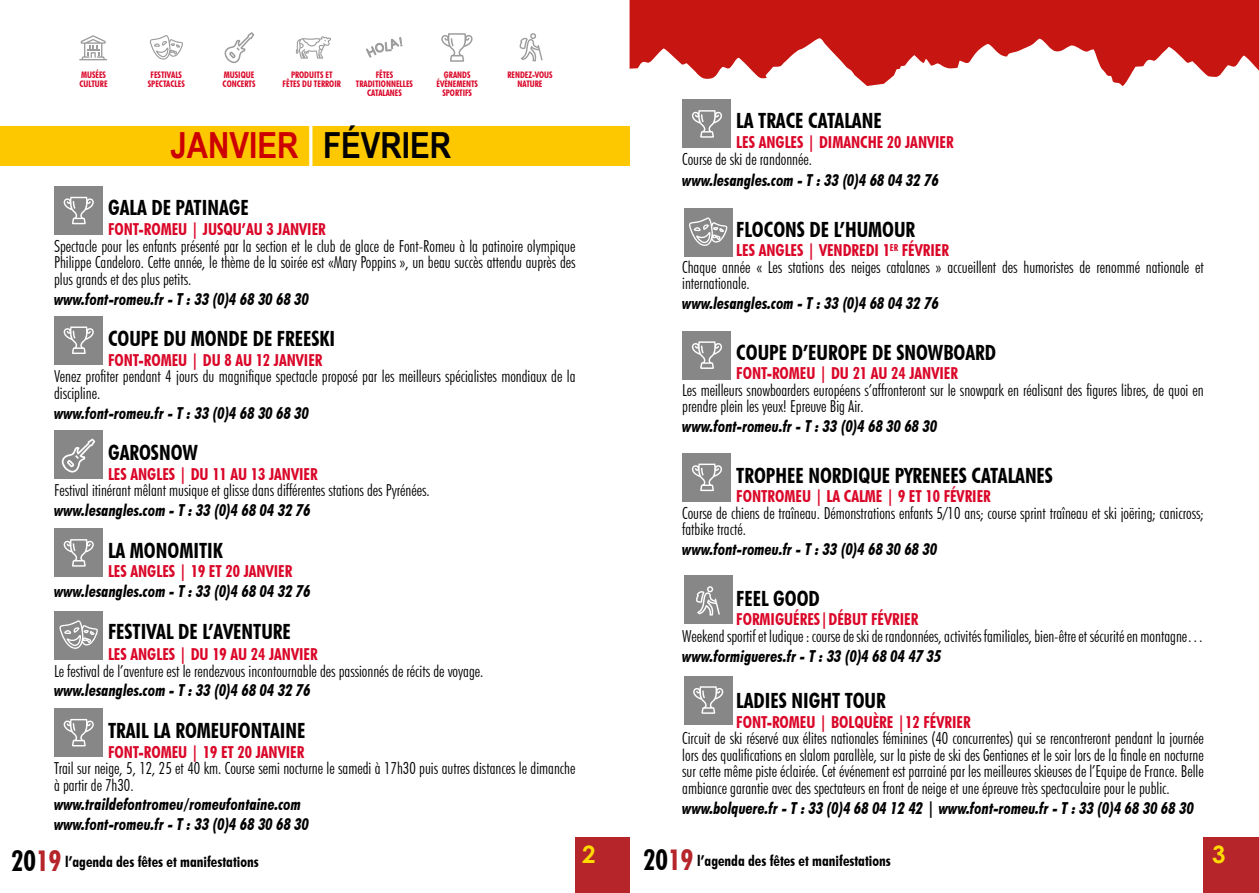
<style>
.page{position:relative;width:1259px;height:893px;background:#fff}
.page>*{position:absolute;margin:0;border:0;box-sizing:border-box;transform-origin:0 0}
.t1{font:700 36px "Arial Narrow";color:#c00}
.t2{font:700 24px "Century Gothic";color:#ffdb00}
.t3{font:700 condensed 21px "Futura BT";color:#000}
.t4{font:300 condensed 16.5px/16.5px "Futura BT";color:#000}
.t5{font:italic 700 condensed 16.5px/19.8px "Futura BT";color:#000}
.t6{font:700 condensed 16.5px "Futura BT";color:#da0628}
.t7{font:700 condensed 15px "Futura BT";color:#000}
.t8{font:700 condensed 9px/9px "Futura BT";color:#da0628;text-align:center}
.s1{font-size:43.95px;color:#fff}
.s2{color:#000}
.s3{font-weight:700;color:#da0628}
.s4{font-size:28.5px}
.s5{font-size:28.5px;color:#b5252a}
</style>
<div class="page">
<div style="left:1203px;top:838px;width:56px;height:55px;background:#b5252a"></div>
<svg style="left:629px;top:0;width:630px;height:86px;fill:#c71511"></svg>
<div style="left:575px;top:838px;width:54px;height:55px;background:#b5252a"></div>
<div style="left:0;top:126px;width:629px;height:39px;background:#fec800"></div>
<div style="left:55px;top:186px;width:48px;height:49px;background:#878787"></div>
<svg style="left:63px;top:197px;width:31px;height:27px"></svg>
<div style="left:683px;top:100px;width:48px;height:48px;background:#878787"></div>
<svg style="left:691px;top:110px;width:31px;height:28px"></svg>
<div style="left:55px;top:316px;width:48px;height:48px;background:#878787"></div>
<svg style="left:63px;top:326px;width:31px;height:28px"></svg>
<div style="left:683px;top:331px;width:48px;height:48px;background:#878787"></div>
<svg style="left:691px;top:341px;width:31px;height:28px"></svg>
<div style="left:683px;top:453px;width:48px;height:48px;background:#878787"></div>
<svg style="left:691px;top:464px;width:31px;height:27px"></svg>
<div style="left:684px;top:676px;width:48px;height:48px;background:#878787"></div>
<svg style="left:693px;top:686px;width:30px;height:28px"></svg>
<div style="left:55px;top:529px;width:48px;height:48px;background:#878787"></div>
<svg style="left:63px;top:539px;width:31px;height:28px"></svg>
<div style="left:55px;top:709px;width:48px;height:48px;background:#878787"></div>
<svg style="left:63px;top:719px;width:31px;height:27px"></svg>
<div style="left:54px;top:611px;width:49px;height:49px;background:#878787"></div>
<svg style="left:59px;top:620px;width:39px;height:29px"></svg>
<div style="left:684px;top:208px;width:49px;height:49px;background:#878787"></div>
<svg style="left:689px;top:217px;width:38px;height:29px"></svg>
<div style="left:684px;top:576px;width:48px;height:48px;background:#878787"></div>
<svg style="left:696px;top:586px;width:24px;height:30px"></svg>
<div style="left:55px;top:430px;width:48px;height:49px;background:#878787"></div>
<svg style="left:61px;top:439px;width:34px;height:33px"></svg>
<svg style="left:150px;top:35px;width:33px;height:25px"></svg>
<svg style="left:79px;top:35px;width:28px;height:25px"></svg>
<svg style="left:224px;top:32px;width:30px;height:31px"></svg>
<svg style="left:295px;top:36px;width:36px;height:23px"></svg>
<svg style="left:366px;top:37px;width:36px;height:21px"></svg>
<svg style="left:441px;top:33px;width:32px;height:29px"></svg>
<svg style="left:519px;top:33px;width:23px;height:28px"></svg>
<p class="t8" style="left:80px;top:70px;width:30px;text-align:left">MUSÉES<br>CULTURE</p>
<p class="t8" style="left:223px;top:70px;width:34px;text-align:left">MUSIQUE<br>CONCERTS</p>
<p class="t8" style="left:283px;top:70px;width:60px">PRODUITS ET<br>FÊTES DU TERROIR</p>
<p class="t8" style="left:356px;top:70px;width:59px">FÊTES<br>TRADITIONNELLES<br>CATALANES</p>
<p class="t8" style="left:436px;top:70px;width:43px">GRANDS<br>ÉVÈNEMENTS<br>SPORTIFS</p>
<p class="t8" style="left:507px;top:70px;width:47px">RENDEZ-VOUS<br>NATURE</p>
<p class="t8" style="left:148px;top:70px;width:39px">FESTIVALS<br>SPECTACLES</p>
<h1 class="t1" style="left:171px;top:118px;width:282px">JANVIER <span class="s1">|</span> <span class="s2">FÉVRIER</span></h1>
<p class="t3" style="left:108px;top:195px;width:142px">GALA DE PATINAGE</p>
<p class="t6" style="left:108px;top:219px;width:219px">FONT-ROMEU | JUSQU’AU 3 JANVIER</p>
<p class="t4" style="left:54px;top:238px;width:523px;text-align:justify">Spectacle pour les enfants présenté par la section et le club de glace de Font-Romeu à la patinoire olympique Philippe Candeloro. Cette année, le thème de la soirée est «Mary Poppins », un beau succès attendu auprès des plus grands et des plus petits.</p>
<p class="t5" style="left:54px;top:289px;width:257px">www.font-romeu.fr - T : 33 (0)4 68 30 68 30</p>
<p class="t3" style="left:108px;top:326px;width:229px">COUPE DU MONDE DE FREESKI</p>
<p class="t6" style="left:108px;top:350px;width:216px">FONT-ROMEU | DU 8 AU 12 JANVIER</p>
<p class="t4" style="left:54px;top:368px;width:523px">Venez profiter pendant 4 jours du magnifique spectacle proposé par les meilleurs spécialistes mondiaux de la discipline.</p>
<p class="t5" style="left:54px;top:403px;width:257px">www.font-romeu.fr - T : 33 (0)4 68 30 68 30</p>
<p class="t3" style="left:108px;top:440px;width:91px">GAROSNOW</p>
<p class="t6" style="left:108px;top:464px;width:211px">LES ANGLES | DU 11 AU 13 JANVIER</p>
<p class="t4" style="left:54px;top:482px;width:377px">Festival itinérant mêlant musique et glisse dans différentes stations des Pyrénées.</p>
<p class="t5" style="left:54px;top:500px;width:258px">www.lesangles.com - T : 33 (0)4 68 04 32 76</p>
<p class="t3" style="left:108px;top:537px;width:116px">LA MONOMITIK</p>
<p class="t6" style="left:108px;top:561px;width:186px">LES ANGLES | 19 ET 20 JANVIER</p>
<p class="t5" style="left:54px;top:581px;width:258px">www.lesangles.com - T : 33 (0)4 68 04 32 76</p>
<p class="t3" style="left:108px;top:618px;width:184px">FESTIVAL DE L’AVENTURE</p>
<p class="t6" style="left:108px;top:644px;width:211px">LES ANGLES | DU 19 AU 24 JANVIER</p>
<p class="t4" style="left:54px;top:662px;width:431px">Le festival de l’aventure est le rendezvous incontournable des passionnés de récits de voyage.</p>
<p class="t5" style="left:54px;top:680px;width:258px">www.lesangles.com - T : 33 (0)4 68 04 32 76</p>
<p class="t3" style="left:108px;top:718px;width:199px">TRAIL LA ROMEUFONTAINE</p>
<p class="t6" style="left:108px;top:742px;width:198px">FONT-ROMEU | 19 ET 20 JANVIER</p>
<p class="t4" style="left:54px;top:760px;width:523px">Trail sur neige, 5, 12, 25 et 40 km. Course semi nocturne le samedi à 17h30 puis autres distances le dimanche à partir de 7h30.</p>
<p class="t5" style="left:54px;top:794px;width:257px">www.traildefontromeu/romeufontaine.com www.font-romeu.fr - T : 33 (0)4 68 30 68 30</p>
<p class="t3" style="left:736px;top:108px;width:147px">LA TRACE CATALANE</p>
<p class="t6" style="left:736px;top:132px;width:219px">LES ANGLES | DIMANCHE 20 JANVIER</p>
<p class="t4" style="left:682px;top:150px;width:131px">Course de ski de randonnée.</p>
<p class="t5" style="left:682px;top:170px;width:258px">www.lesangles.com - T : 33 (0)4 68 04 32 76</p>
<p class="t3" style="left:736px;top:216px;width:180px">FLOCONS DE L’HUMOUR</p>
<p class="t4" style="left:682px;top:242px;width:523px;text-indent:54px"><span class="s3">LES ANGLES | VENDREDI 1</span><sup>ER</sup> <span class="s3">FÉVRIER<br></span>Chaque année « Les stations des neiges catalanes » accueillent des humoristes de renommé nationale et internationale.</p>
<p class="t5" style="left:682px;top:293px;width:258px">www.lesangles.com - T : 33 (0)4 68 04 32 76</p>
<p class="t3" style="left:736px;top:339px;width:261px">COUPE D’EUROPE DE SNOWBOARD</p>
<p class="t6" style="left:736px;top:364px;width:223px">FONT-ROMEU | DU 21 AU 24 JANVIER</p>
<p class="t4" style="left:682px;top:382px;width:523px">Les meilleurs snowboarders européens s’affronteront sur le snowpark en réalisant des figures libres, de quoi en prendre plein les yeux! Epreuve Big Air.</p>
<p class="t5" style="left:682px;top:416px;width:257px">www.font-romeu.fr - T : 33 (0)4 68 30 68 30</p>
<p class="t3" style="left:736px;top:462px;width:318px">TROPHEE NORDIQUE PYRENEES CATALANES</p>
<p class="t6" style="left:736px;top:487px;width:256px">FONTROMEU | LA CALME | 9 ET 10 FÉVRIER</p>
<p class="t4" style="left:682px;top:505px;width:523px">Course de chiens de traîneau. Démonstrations enfants 5/10 ans; course sprint traîneau et ski joëring; canicross; fatbike tracté.</p>
<p class="t5" style="left:682px;top:539px;width:257px">www.font-romeu.fr - T : 33 (0)4 68 30 68 30</p>
<p class="t3" style="left:736px;top:585px;width:85px">FEEL GOOD</p>
<p class="t6" style="left:736px;top:610px;width:183px">FORMIGUÉRES|DÉBUT FÉVRIER</p>
<p class="t4" style="left:682px;top:628px;width:523px">Weekend sportif et ludique : course de ski de randonnées, activités familiales, bien-être et sécurité en montagne…</p>
<p class="t5" style="left:682px;top:646px;width:261px">www.formigueres.fr - T : 33 (0)4 68 04 47 35</p>
<p class="t3" style="left:736px;top:688px;width:151px">LADIES NIGHT TOUR</p>
<p class="t6" style="left:736px;top:712px;width:236px">FONT-ROMEU | BOLQUÈRE |12 FÉVRIER</p>
<p class="t4" style="left:682px;top:730px;width:523px;text-align:justify">Circuit de ski réservé aux élites nationales féminines (40 concurrentes) qui se rencontreront pendant la journée lors des qualifications en slalom parallèle, sur la piste de ski des Gentianes et le soir lors de la finale en nocturne sur cette même piste éclairée. Cet événement est parrainé par les meilleures skieuses de l’Equipe de France. Belle ambiance garantie avec des spectateurs en front de neige et une épreuve très spectaculaire pour le public.</p>
<p class="t5" style="left:682px;top:798px;width:513px">www.bolquere.fr - T : 33 (0)4 68 04 12 42 | www.font-romeu.fr - T : 33 (0)4 68 30 68 30</p>
<p class="t7" style="left:11px;top:852px;width:249px"><span class="s4">20</span><span class="s5">19</span> l’agenda des fêtes et manifestations</p>
<h2 class="t2" style="left:582px;top:836px;width:15px">2</h2>
<p class="t7" style="left:643px;top:851px;width:249px"><span class="s4">20</span><span class="s5">19</span> l’agenda des fêtes et manifestations</p>
<h2 class="t2" style="left:1212px;top:836px;width:15px">3</h2>
</div>
